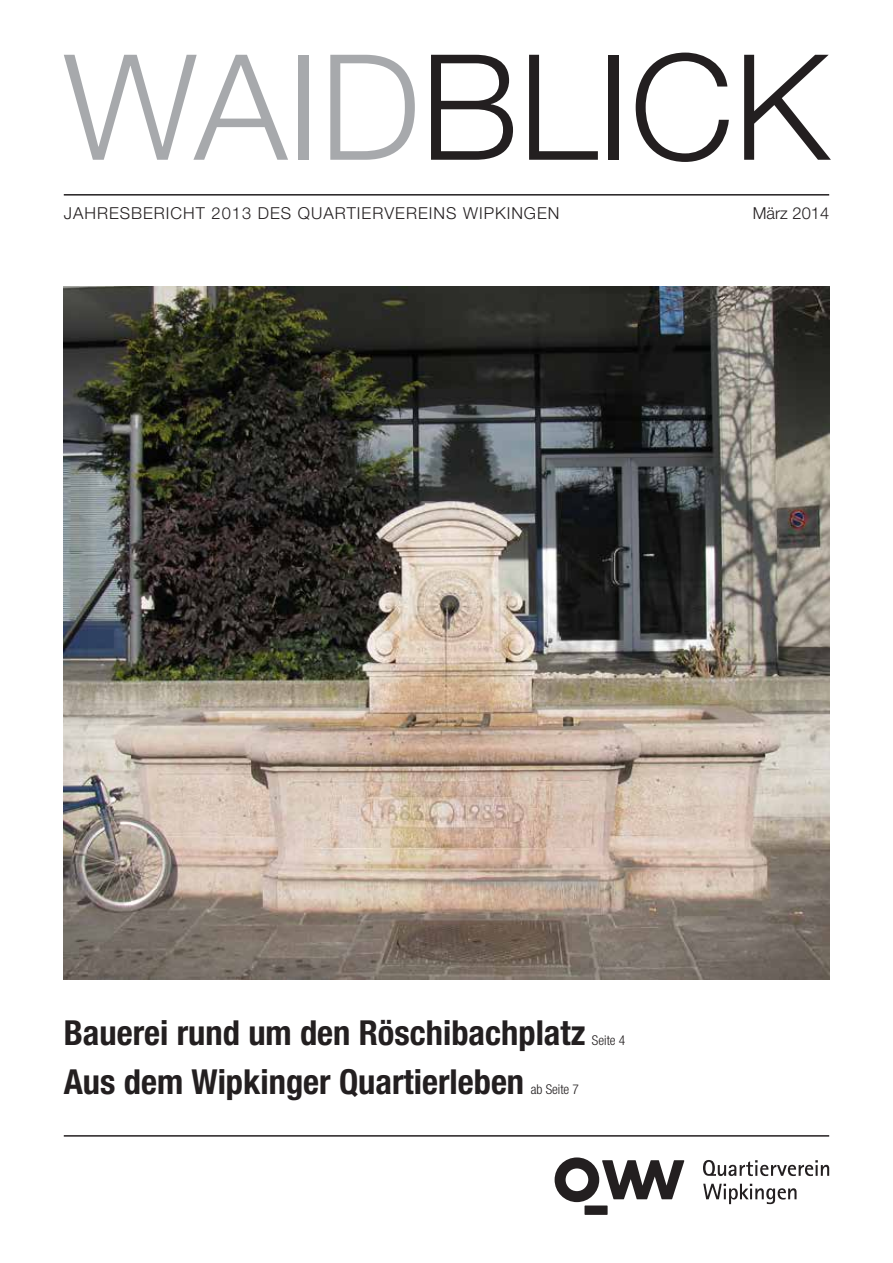
<style>
.page{position:relative;width:893px;height:1263px;background:#fff}
.page>*{position:absolute;margin:0;border:0;box-sizing:border-box;transform-origin:0 0}
.t1{font:300 147px "Helvetica Neue LT Std";color:#231f20}
.t2{font:700 condensed 34.5px "Helvetica Neue LT Std";color:#231f20}
.t3{font:300 16.5px "Helvetica Neue LT Std";letter-spacing:.06em;color:#231f20}
.t4{font:300 16.5px "Helvetica Neue LT Std";color:#231f20}
.t5{font:300 condensed 13.5px "Helvetica Neue LT Std";color:#231f20}
.s1{color:#a7a9ac}
</style>
<div class="page">
<img style="left:64px;top:287px;width:765px;height:693px">
<svg style="left:703px;top:1160px;width:126px;height:16px"></svg>
<svg style="left:703px;top:1184px;width:93px;height:20px"></svg>
<svg style="left:555px;top:1157px;width:129px;height:45px"></svg>
<div style="left:584px;top:1205px;width:24px;height:10px;background:#231f20"></div>
<hr style="left:64px;top:194px;width:765px;height:2px;background:#231f20">
<hr style="left:64px;top:1135px;width:765px;height:1px;background:#231f20">
<h1 class="t1" style="left:64px;top:18px;width:766px"><span class="s1">WAID</span>BLICK</h1>
<p class="t3" style="left:64px;top:203px;width:497px">JAHRESBERICHT 2013 DES QUARTIERVEREINS WIPKINGEN</p>
<p class="t4" style="left:753px;top:203px;width:78px">März 2014</p>
<p class="t2" style="left:64px;top:1011px;width:523px">Bauerei rund um den Röschibachplatz</p>
<p class="t5" style="left:592px;top:1032px;width:35px">Seite 4</p>
<p class="t2" style="left:64px;top:1061px;width:462px">Aus dem Wipkinger Quartierleben</p>
<p class="t5" style="left:531px;top:1081px;width:50px">ab Seite 7</p>
</div>
